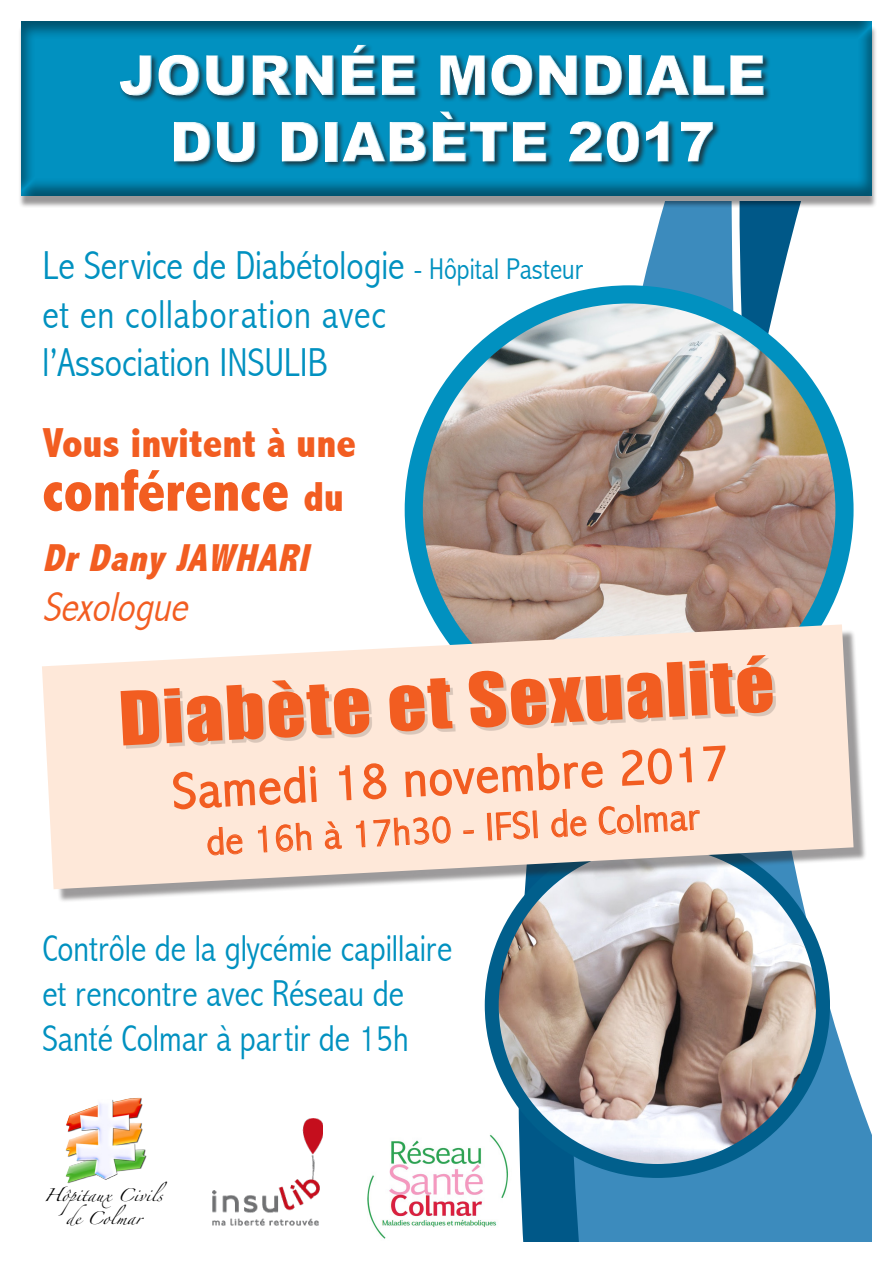
<style>
.page{position:relative;width:893px;height:1263px;background:#fff}
.page>*{position:absolute;margin:0;border:0;box-sizing:border-box;transform-origin:0 0}
.t1{font:68.85px "Impact";color:#f25d21;scale:1.11 1}
.t2{font:800 condensed 60px "Abadi";letter-spacing:-.01em;color:#f25d21}
.t3{font:900 55.5px/66.6px "Arial";color:#fff;text-align:center}
.t4{font:300 condensed 51.3px "Abadi";color:#f25d21;scale:1.11 1}
.t5{font:800 condensed 42px "Abadi";color:#f25d21}
.t6{font:italic 300 condensed 42px "Abadi";color:#f25d21}
.t7{font:300 condensed 40.5px "Abadi";color:#0191c0}
.t8{font:300 condensed 40.5px "Abadi";letter-spacing:.02em;color:#0191c0}
.t9{font:300 condensed 39.15px "Abadi";color:#f25d21;scale:1.11 1}
.t10{font:italic 800 condensed 39px "Abadi";color:#f25d21}
.t11{font:300 condensed 37.5px/45px "Abadi";color:#0191c0}
.t12{font:11.55px/22.6px "Zapfino";color:#000;text-align:center;scale:1.05 1}
.s1{font-size:30px}
.s2{font-size:42px}
</style>
<div class="page">
<div style="left:18px;top:25px;width:859px;height:184px;background:#231f20;opacity:.46"></div>
<div style="left:20px;top:21px;width:852px;height:177px;background:#231f20;opacity:.5"></div>
<svg style="left:518px;top:202px;width:354px;height:1040px"></svg>
<img style="left:414px;top:294px;width:430px;height:431px;border-radius:215px">
<div style="left:405px;top:285px;width:448px;height:449px;border:18px solid #0191c0;border-radius:50%"></div>
<img style="left:492px;top:902px;width:331px;height:263px">
<div style="left:485px;top:833px;width:345px;height:345px;border:14px solid #015f8c;border-radius:50%"></div>
<div style="left:119px;top:43px;width:652px;height:126px;background:#231f20;opacity:.75"></div>
<div style="left:122px;top:42px;width:644px;height:123px;background:#0191c0;opacity:.75"></div>
<img style="left:212px;top:1119px;width:110px;height:106px">
<img style="left:65px;top:1098px;width:82px;height:86px">
<div style="left:46px;top:629px;width:821px;height:273px;background:#231f20;opacity:.45"></div>
<svg style="left:42px;top:624px;width:811px;height:265px;fill:#fee8d9"></svg>
<svg style="left:172px;top:748px;width:145px;height:124px;background:#fcd9c6"></svg>
<svg style="left:325px;top:748px;width:401px;height:106px;background:#fcd9c5"></svg>
<div style="left:123px;top:658px;width:653px;height:90px;background:#231f20;opacity:.17"></div>
<img style="left:367px;top:1116px;width:149px;height:123px">
<h3 class="t3" style="left:119px;top:40px;width:649px">JOURNÉE MONDIALE<br>DU DIABÈTE 2017</h3>
<p class="t7" style="left:42px;top:242px;width:542px">Le Service de Diabétologie <span class="s1">- Hôpital Pasteur</span></p>
<p class="t8" style="left:42px;top:291px;width:345px">et en collaboration avec</p>
<p class="t7" style="left:42px;top:339px;width:287px">l’Association INSULIB</p>
<p class="t5" style="left:42px;top:418px;width:315px">Vous invitent à une</p>
<p class="t2" style="left:42px;top:456px;width:303px">conférence <span class="s2">du</span></p>
<p class="t10" style="left:42px;top:535px;width:277px">DrDany JAWHARI</p>
<p class="t6" style="left:42px;top:583px;width:156px">Sexologue</p>
<p class="t1" style="left:116px;top:665px;width:593px;rotate:-3deg">Diabète et Sexualité</p>
<p class="t4" style="left:171px;top:762px;width:502px;rotate:-3deg">Samedi 18 novembre 2017</p>
<p class="t9" style="left:205px;top:819px;width:446px;rotate:-3deg">de 16h à 17h30 - IFSI de Colmar</p>
<p class="t11" style="left:42px;top:926px;width:412px">Contrôle de la glycémie capillaire et rencontre avec Réseau de<br>Santé Colmar à partir de 15h</p>
<p class="t12" style="left:44px;top:1186px;width:119px">Hôpitaux Civils de Colmar</p>
</div>
